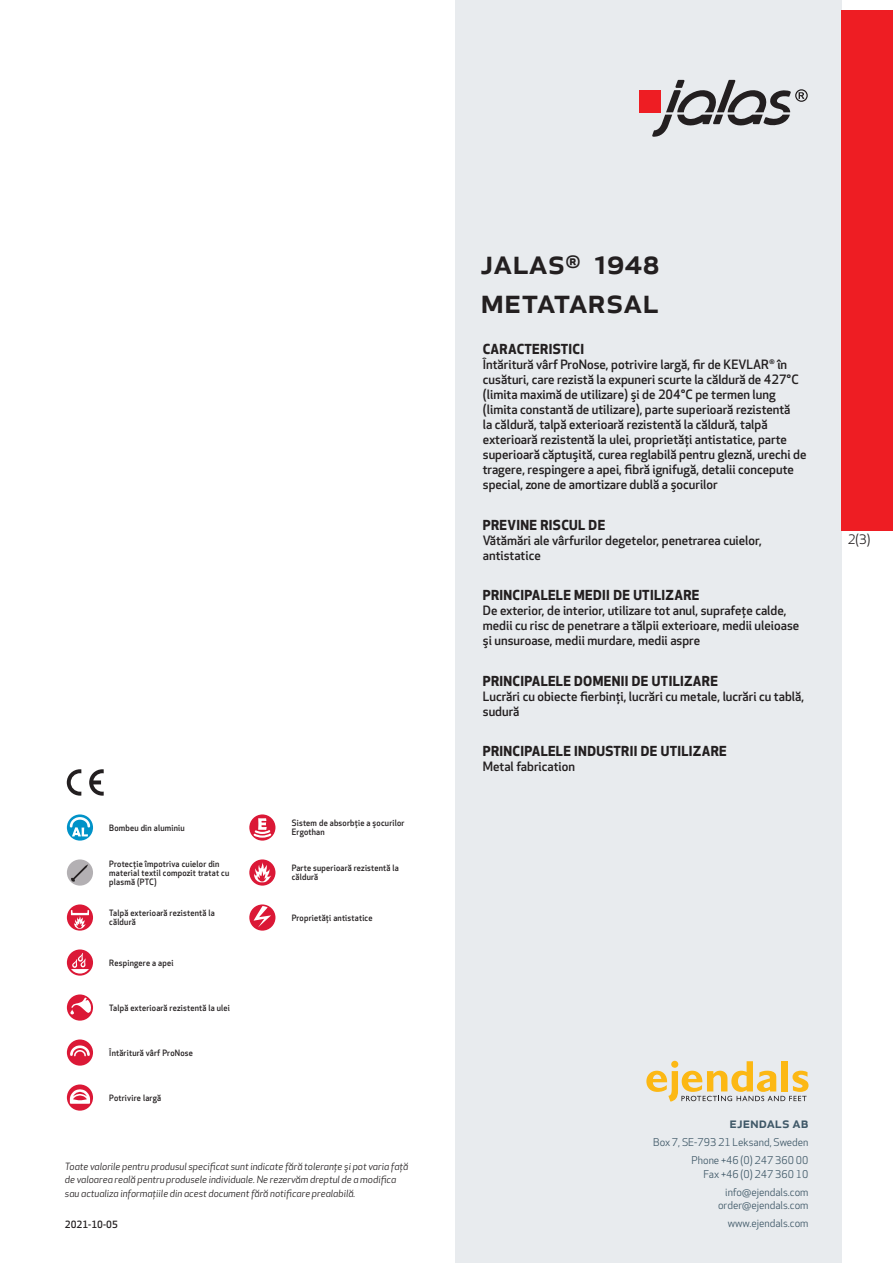
<style>
.page{position:relative;width:893px;height:1263px;background:#fff}
.page>*{position:absolute;margin:0;border:0;box-sizing:border-box;transform-origin:0 0}
.prodname{font:500 34.5px/39px "Apex New";color:#231f20}
.t1{font:500 15px "Apex New";color:#405968}
.Funktion_body{font:700 13.5px "Apex New";letter-spacing:.025em;color:#231f20}
.t2{font:12.75px "Apex New";color:#231f20}
.Funktion_body-2{font:500 12.6px/15px "Apex New";color:#231f20}
.t3{font:10.5px/18px "Apex New";color:#405968;text-align:right}
.t4{font:italic 9.75px/13.5px "Apex New";color:#231f20}
.t5{font:500 9.75px "Apex New";color:#231f20}
.Funktion_body-3{font:500 8.55px/9px "Apex New";letter-spacing:.025em;color:#231f20;scale:.95 1}
</style>
<div class="page">
<div style="left:455px;top:0;width:387px;height:1263px;background:#e8ebee"></div>
<svg style="left:646px;top:1061px;width:162px;height:40px"></svg>
<div style="left:842px;top:11px;width:51px;height:520px;background:#ee1d23"></div>
<div style="left:639px;top:90px;width:22px;height:22px;background:#ee1d23"></div>
<svg style="left:652px;top:80px;width:156px;height:57px"></svg>
<svg style="left:67px;top:814px;width:26px;height:27px"></svg>
<svg style="left:70px;top:817px;width:20px;height:19px"></svg>
<div style="left:67px;top:859px;width:26px;height:27px;background:#b3b0b3;border-radius:50%"></div>
<svg style="left:71px;top:864px;width:17px;height:18px"></svg>
<svg style="left:67px;top:904px;width:26px;height:27px"></svg>
<svg style="left:71px;top:910px;width:18px;height:19px"></svg>
<svg style="left:67px;top:949px;width:26px;height:27px"></svg>
<svg style="left:71px;top:953px;width:18px;height:20px"></svg>
<svg style="left:67px;top:994px;width:26px;height:27px"></svg>
<svg style="left:70px;top:997px;width:21px;height:17px"></svg>
<div style="left:67px;top:1039px;width:26px;height:27px;background:#db1836;border-radius:50%"></div>
<svg style="left:70px;top:1045px;width:20px;height:11px"></svg>
<svg style="left:67px;top:1084px;width:26px;height:27px"></svg>
<svg style="left:70px;top:1089px;width:20px;height:15px"></svg>
<svg style="left:249px;top:814px;width:26px;height:27px"></svg>
<svg style="left:252px;top:818px;width:21px;height:21px"></svg>
<svg style="left:249px;top:859px;width:26px;height:27px"></svg>
<svg style="left:254px;top:862px;width:17px;height:20px"></svg>
<svg style="left:249px;top:904px;width:26px;height:27px"></svg>
<svg style="left:254px;top:906px;width:17px;height:21px"></svg>
<svg style="left:89px;top:769px;width:15px;height:27px"></svg>
<svg style="left:67px;top:769px;width:14px;height:27px"></svg>
<p class="Funktion_body-3" style="left:109px;top:823px;width:81px">Bombeu din aluminiu</p>
<p class="Funktion_body-3" style="left:109px;top:859px;width:128px">Protecţie împotriva cuielor din material textil compozit tratat cu plasmă (PTC)</p>
<p class="Funktion_body-3" style="left:109px;top:909px;width:113px">Talpă exterioară rezistentă la căldură</p>
<p class="Funktion_body-3" style="left:109px;top:958px;width:69px">Respingere a apei</p>
<p class="Funktion_body-3" style="left:109px;top:1003px;width:129px">Talpă exterioară rezistentă la ulei</p>
<p class="Funktion_body-3" style="left:109px;top:1048px;width:89px">Întăritură vârf ProNose</p>
<p class="Funktion_body-3" style="left:109px;top:1093px;width:56px">Potrivire largă</p>
<p class="Funktion_body-3" style="left:292px;top:819px;width:120px">Sistem de absorbţie a şocurilor<br>Ergothan</p>
<p class="Funktion_body-3" style="left:292px;top:864px;width:114px">Parte superioară rezistentă la căldură</p>
<p class="Funktion_body-3" style="left:292px;top:913px;width:87px">Proprietăţi antistatice</p>
<p class="t4" style="left:65px;top:1159px;width:345px">Toate valorile pentru produsul specificat sunt indicate fără toleranţe şi pot varia faţă de valoarea reală pentru produsele individuale. Ne rezervăm dreptul de a modifica sau actualiza informaţiile din acest document fără notificare prealabilă.</p>
<p class="t5" style="left:65px;top:1218px;width:54px">2021-10-05</p>
<p class="prodname" style="left:480px;top:241px;width:181px">JALAS<sup>®</sup> 1948<br>METATARSAL</p>
<p class="Funktion_body" style="left:483px;top:339px;width:103px">CARACTERISTICI</p>
<p class="Funktion_body-2" style="left:483px;top:356px;width:325px">Întăritură vârf ProNose, potrivire largă, fir de KEVLAR<sup>®</sup> în cusături, care rezistă la expuneri scurte la căldură de 427°C (limita maximă de utilizare) şi de 204°C pe termen lung (limita constantă de utilizare), parte superioară rezistentă<br>la căldură, talpă exterioară rezistentă la căldură, talpă exterioară rezistentă la ulei, proprietăţi antistatice, parte superioară căptuşită, curea reglabilă pentru gleznă, urechi de tragere, respingere a apei, fibră ignifugă, detalii concepute special, zone de amortizare dublă a şocurilor</p>
<p class="Funktion_body" style="left:483px;top:515px;width:124px">PREVINE RISCUL DE</p>
<p class="Funktion_body-2" style="left:483px;top:532px;width:280px">Vătămări ale vârfurilor degetelor, penetrarea cuielor, antistatice</p>
<p class="Funktion_body" style="left:483px;top:585px;width:218px">PRINCIPALELE MEDII DE UTILIZARE</p>
<p class="Funktion_body-2" style="left:483px;top:603px;width:318px">De exterior, de interior, utilizare tot anul, suprafeţe calde, medii cu risc de penetrare a tălpii exterioare, medii uleioase şi unsuroase, medii murdare, medii aspre</p>
<p class="Funktion_body" style="left:483px;top:671px;width:237px">PRINCIPALELE DOMENII DE UTILIZARE</p>
<p class="Funktion_body-2" style="left:483px;top:688px;width:323px">Lucrări cu obiecte fierbinţi, lucrări cu metale, lucrări cu tablă, sudură</p>
<p class="Funktion_body" style="left:483px;top:742px;width:245px">PRINCIPALELE INDUSTRII DE UTILIZARE</p>
<p class="Funktion_body-2" style="left:483px;top:759px;width:94px">Metal fabrication</p>
<p class="t2" style="left:848px;top:531px;width:24px">2(3)</p>
<p class="t1" style="left:729px;top:1113px;width:80px">ejendals ab</p>
<p class="t3" style="left:653px;top:1133px;width:157px">Box 7, SE-793 21 Leksand, Sweden<br>Phone +46 (0) 247 360 00</p>
<p class="t3" style="left:703px;top:1165px;width:107px">Fax +46 (0) 247 360 10 info@ejendals.com</p>
<p class="t3" style="left:718px;top:1196px;width:92px">order@ejendals.com</p>
<p class="t3" style="left:728px;top:1215px;width:82px">www.ejendals.com</p>
</div>
